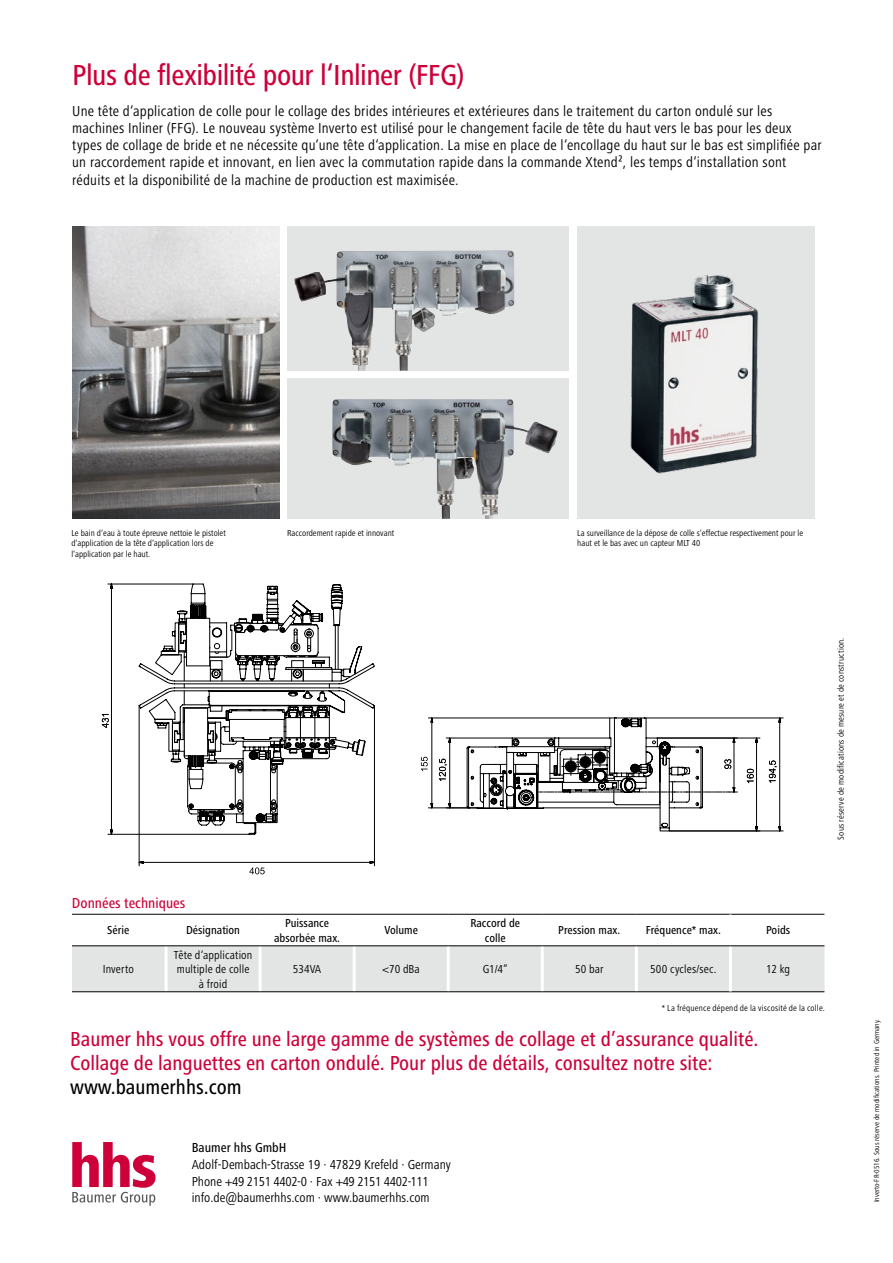
<style>
.page{position:relative;width:893px;height:1263px;background:#fff}
.page>*{position:absolute;margin:0;border:0;box-sizing:border-box;transform-origin:0 0}
.t1{font:500 condensed 30px "Frutiger Next Pro";letter-spacing:-.015em;color:#cd0039}
.t2{font:500 condensed 21px/24px "Frutiger Next Pro";color:#cd0039}
.t3{font:500 condensed 21px "Frutiger Next Pro";color:#000}
.t4{font:condensed 15px/17.2px "Frutiger Next Pro";letter-spacing:.015em;color:#000}
.t5{font:500 condensed 15px "Frutiger Next Pro";color:#cd0039}
.t6{font:condensed 13.5px/16.8px "Frutiger Next Pro";color:#000}
.t7{font:500 condensed 13.5px "Frutiger Next Pro";color:#000}
.t8{font:500 condensed 12px/14.4px "Frutiger Next Pro";color:#000;text-align:center}
.t9{font:condensed 12px/14.4px "Frutiger Next Pro";letter-spacing:.01em;color:#000;text-align:center}
.t10{font:condensed 9px/10.8px "Frutiger Next Pro";color:#000}
.t11{font:condensed 9px "Frutiger Next Pro";letter-spacing:.02em;color:#000}
.t12{font:condensed 7.5px "Frutiger Next Pro";color:#000}
</style>
<div class="page">
<div style="left:287px;top:226px;width:282px;height:145px;background:#e3e4e4"></div>
<svg style="left:102px;top:584px;width:273px;height:291px"></svg>
<svg style="left:421px;top:717px;width:362px;height:114px"></svg>
<div style="left:287px;top:378px;width:282px;height:141px;background:#e3e4e4"></div>
<div style="left:72px;top:946px;width:752px;height:45px;background:#e3e4e4"></div>
<hr style="left:165px;top:946px;width:3px;height:45px;background:#fff">
<hr style="left:259px;top:946px;width:3px;height:45px;background:#fff">
<hr style="left:353px;top:946px;width:3px;height:45px;background:#fff">
<hr style="left:447px;top:946px;width:3px;height:45px;background:#fff">
<hr style="left:541px;top:946px;width:3px;height:45px;background:#fff">
<hr style="left:635px;top:946px;width:3px;height:45px;background:#fff">
<hr style="left:72px;top:991px;width:94px;height:1px;background:#000">
<hr style="left:166px;top:991px;width:94px;height:1px;background:#000">
<hr style="left:260px;top:991px;width:94px;height:1px;background:#000">
<hr style="left:354px;top:991px;width:94px;height:1px;background:#000">
<hr style="left:448px;top:991px;width:94px;height:1px;background:#000">
<hr style="left:542px;top:991px;width:94px;height:1px;background:#000">
<hr style="left:636px;top:991px;width:94px;height:1px;background:#000">
<hr style="left:730px;top:991px;width:94px;height:1px;background:#000">
<hr style="left:72px;top:914px;width:94px;height:1px;background:#000">
<hr style="left:166px;top:914px;width:94px;height:1px;background:#000">
<hr style="left:260px;top:914px;width:94px;height:1px;background:#000">
<hr style="left:354px;top:914px;width:94px;height:1px;background:#000">
<hr style="left:448px;top:914px;width:94px;height:1px;background:#000">
<hr style="left:542px;top:914px;width:94px;height:1px;background:#000">
<hr style="left:636px;top:914px;width:94px;height:1px;background:#000">
<hr style="left:730px;top:914px;width:94px;height:1px;background:#000">
<hr style="left:729px;top:946px;width:3px;height:45px;background:#fff">
<hr style="left:72px;top:945px;width:94px;height:1px;background:#000">
<hr style="left:166px;top:945px;width:94px;height:1px;background:#000">
<hr style="left:260px;top:945px;width:94px;height:1px;background:#000">
<hr style="left:354px;top:945px;width:94px;height:1px;background:#000">
<hr style="left:448px;top:945px;width:94px;height:1px;background:#000">
<hr style="left:542px;top:945px;width:94px;height:1px;background:#000">
<hr style="left:636px;top:945px;width:94px;height:1px;background:#000">
<hr style="left:730px;top:945px;width:94px;height:1px;background:#000">
<img style="left:294px;top:250px;width:215px;height:121px">
<img style="left:332px;top:399px;width:166px;height:120px">
<img style="left:72px;top:226px;width:208px;height:293px">
<div style="left:577px;top:226px;width:237px;height:293px;background:#e3e4e4"></div>
<img style="left:630px;top:275px;width:129px;height:199px">
<svg style="left:72px;top:1142px;width:84px;height:64px"></svg>
<h1 class="t1" style="left:72px;top:58px;width:394px">Plus de flexibilité pour l‘Inliner (FFG)</h1>
<p class="t4" style="left:72px;top:102px;width:751px">Une tête d‘application de colle pour le collage des brides intérieures et extérieures dans le traitement du carton ondulé sur les machines Inliner (FFG). Le nouveau système Inverto est utilisé pour le changement facile de tête du haut vers le bas pour les deux types de collage de bride et ne nécessite qu‘une tête d‘application. La mise en place de l‘encollage du haut sur le bas est simplifiée par un raccordement rapide et innovant, en lien avec la commutation rapide dans la commande Xtend², les temps d‘installation sont réduits et la disponibilité de la machine de production est maximisée.</p>
<p class="t10" style="left:71px;top:527px;width:156px">Le bain d‘eau à toute épreuve nettoie le pistolet d‘application de la tête d‘application lors de l‘application par le haut.</p>
<p class="t10" style="left:287px;top:527px;width:109px">Raccordement rapide et innovant</p>
<p class="t10" style="left:577px;top:527px;width:227px">La surveillance de la dépose de colle s‘effectue respectivement pour le haut et le bas avec un capteur MLT 40</p>
<p class="t11" style="left:836px;top:839px;width:203px;rotate:-90deg">Sous réserve de modifications de mesure et de construction.</p>
<p class="t5" style="left:72px;top:894px;width:115px">Données techniques</p>
<p class="t8" style="left:107px;top:923px;width:23px">Série</p>
<p class="t8" style="left:186px;top:923px;width:55px">Désignation</p>
<p class="t8" style="left:274px;top:916px;width:67px">Puissance absorbée max.</p>
<p class="t8" style="left:384px;top:923px;width:35px">Volume</p>
<p class="t8" style="left:470px;top:916px;width:51px">Raccord de colle</p>
<p class="t8" style="left:558px;top:923px;width:64px">Pression max.</p>
<p class="t8" style="left:646px;top:923px;width:77px">Fréquence* max.</p>
<p class="t8" style="left:766px;top:923px;width:26px">Poids</p>
<p class="t9" style="left:103px;top:962px;width:33px">Inverto</p>
<p class="t9" style="left:174px;top:947px;width:80px">Tête d‘application multiple de colle à froid</p>
<p class="t9" style="left:293px;top:962px;width:30px">534VA</p>
<p class="t9" style="left:383px;top:962px;width:39px">&lt;70 dBa</p>
<p class="t9" style="left:483px;top:962px;width:26px">G1/4”</p>
<p class="t9" style="left:575px;top:962px;width:30px">50 bar</p>
<p class="t9" style="left:650px;top:962px;width:68px">500 cycles/sec.</p>
<p class="t9" style="left:766px;top:962px;width:25px">12 kg</p>
<p class="t11" style="left:662px;top:1003px;width:165px">* La fréquence dépend de la viscosité de la colle.</p>
<h2 class="t2" style="left:70px;top:1027px;width:690px">Baumer hhs vous offre une large gamme de systèmes de collage et d’assurance qualité.<br>Collage de languettes en carton ondulé. Pour plus de détails, consultez notre site:</h2>
<h2 class="t3" style="left:70px;top:1075px;width:173px">www.baumerhhs.com</h2>
<p class="t7" style="left:192px;top:1140px;width:96px">Baumer hhs GmbH</p>
<p class="t6" style="left:192px;top:1156px;width:261px">Adolf-Dembach-Strasse 19 · 47829 Krefeld · Germany<br>Phone +49 2151 4402-0 · Fax +49 2151 4402-111 info.de@baumerhhs.com · www.baumerhhs.com</p>
<p class="t12" style="left:872px;top:1202px;width:185px;rotate:-90deg">Inverto-FR-0516. Sous réserve de modifications. Printed in Germany.</p>
</div>
